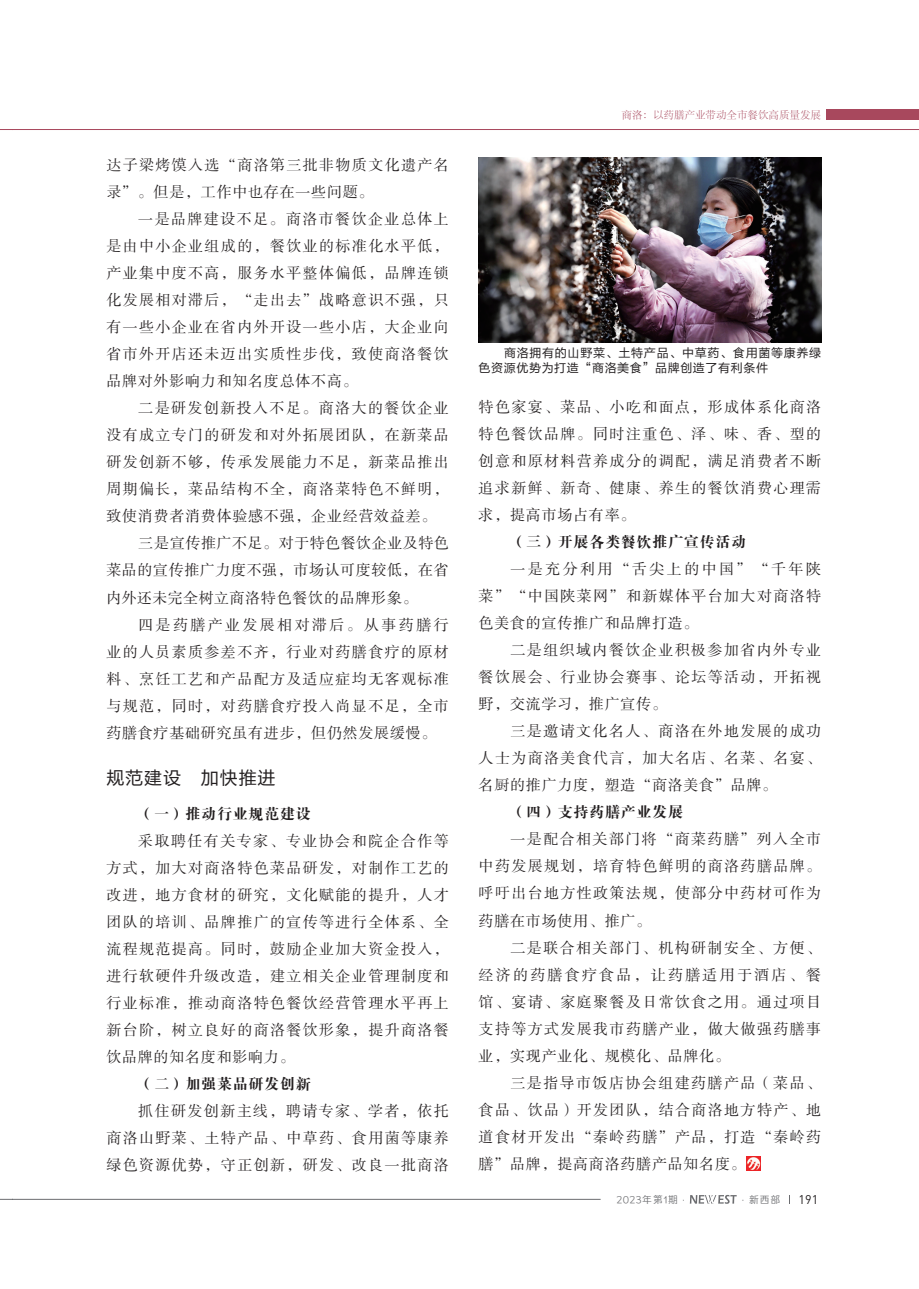
<style>
.page{position:relative;width:919px;height:1289px;background:#fff}
.page>*{position:absolute;margin:0;border:0;box-sizing:border-box;transform-origin:0 0}
.t1{font:18px "FZLTHK GBK1 0";letter-spacing:.05em;color:#231f20}
.t2{font:15px/27px "FZSSK GBK1 0";letter-spacing:.09em;color:#231f20;text-align:justify}
.t3{font:15px "FZSSK GBK1 0";letter-spacing:.05em;color:#231f20}
.t4{font:15px "FZDBSK GBK1 0";letter-spacing:.05em;color:#231f20}
.t5{font:15px "FZSSK GBK1 0";letter-spacing:.04em;color:#231f20}
.t6{font:15px "FZSSK GBK1 0";letter-spacing:.035em;color:#231f20}
.t7{font:15px "FZSSK GBK1 0";letter-spacing:.16em;color:#231f20}
.t8{font:12.45px "DIN";color:#231f20}
.t9{font:12px/15px "FZLTHK GBK1 0";letter-spacing:.055em;color:#231f20}
.t10{font:10.5px "ST Song";color:#a8485d}
.t11{font:9.75px "Loong Flash Sans GB Regular";letter-spacing:.1em;color:#6c6d70}
</style>
<div class="page">
<svg style="left:0;top:1198px;width:13px;height:1px"></svg>
<svg style="left:0;top:129px;width:13px;height:1px"></svg>
<hr style="left:13px;top:1198px;width:587px;height:1px;background:#6c6d70">
<svg style="left:689px;top:1195px;width:47px;height:8px"></svg>
<hr style="left:13px;top:129px;width:905px;height:1px;background:#a8485d">
<div style="left:826px;top:110px;width:92px;height:10px;background:#a8485d"></div>
<img style="left:746px;top:1156px;width:14px;height:14px">
<img style="left:478px;top:157px;width:343px;height:185px">
<p class="t2" style="left:106px;top:152px;width:344px">达子梁烤馍入选“商洛第三批非物质文化遗产名录”。但是，工作中也存在一些问题。</p>
<p class="t2" style="left:106px;top:206px;width:344px;text-indent:32px">一是品牌建设不足。商洛市餐饮企业总体上是由中小企业组成的，餐饮业的标准化水平低，产业集中度不高，服务水平整体偏低，品牌连锁化发展相对滞后，“走出去”战略意识不强，只有一些小企业在省内外开设一些小店，大企业向省市外开店还未迈出实质性步伐，致使商洛餐饮品牌对外影响力和知名度总体不高。</p>
<p class="t2" style="left:138px;top:395px;width:312px">二是研发创新投入不足。商洛大的餐饮企业</p>
<p class="t2" style="left:106px;top:422px;width:344px">没有成立专门的研发和对外拓展团队，在新菜品</p>
<p class="t2" style="left:106px;top:449px;width:344px">研发创新不够，传承发展能力不足，新菜品推出</p>
<p class="t2" style="left:106px;top:476px;width:344px">周期偏长，菜品结构不全，商洛菜特色不鲜明，</p>
<p class="t3" style="left:106px;top:508px;width:331px">致使消费者消费体验感不强，企业经营效益差。</p>
<p class="t6" style="left:138px;top:535px;width:312px">三是宣传推广不足。对于特色餐饮企业及特色</p>
<p class="t5" style="left:106px;top:562px;width:344px">菜品的宣传推广力度不强，市场认可度较低，在省</p>
<p class="t3" style="left:106px;top:589px;width:313px">内外还未完全树立商洛特色餐饮的品牌形象。</p>
<p class="t7" style="left:138px;top:616px;width:312px">四是药膳产业发展相对滞后。从事药膳行</p>
<p class="t2" style="left:106px;top:638px;width:344px">业的人员素质参差不齐，行业对药膳食疗的原材</p>
<p class="t2" style="left:106px;top:665px;width:344px">料、烹饪工艺和产品配方及适应症均无客观标准</p>
<p class="t2" style="left:106px;top:692px;width:344px">与规范，同时，对药膳食疗投入尚显不足，全市</p>
<p class="t3" style="left:106px;top:724px;width:331px">药膳食疗基础研究虽有进步，但仍然发展缓慢。</p>
<p class="t1" style="left:106px;top:768px;width:171px">规范建设　加快推进</p>
<p class="t4" style="left:138px;top:806px;width:174px">（一）推动行业规范建设</p>
<p class="t2" style="left:106px;top:828px;width:344px;text-indent:32px">采取聘任有关专家、专业协会和院企合作等方式，加大对商洛特色菜品研发，对制作工艺的改进，地方食材的研究，文化赋能的提升，人才团队的培训、品牌推广的宣传等进行全体系、全流程规范提高。同时，鼓励企业加大资金投入，进行软硬件升级改造，建立相关企业管理制度和行业标准，推动商洛特色餐饮经营管理水平再上新台阶，树立良好的商洛餐饮形象，提升商洛餐饮品牌的知名度和影响力。</p>
<p class="t4" style="left:138px;top:1076px;width:174px">（二）加强菜品研发创新</p>
<p class="t2" style="left:106px;top:1098px;width:344px;text-indent:32px">抓住研发创新主线，聘请专家、学者，依托商洛山野菜、土特产品、中草药、食用菌等康养绿色资源优势，守正创新，研发、改良一批商洛</p>
<p class="t10" style="left:621px;top:108px;width:201px">商洛：以药膳产业带动全市餐饮高质量发展</p>
<p class="t9" style="left:478px;top:346px;width:344px">　　商洛拥有的山野菜、土特产品、中草药、食用菌等康养绿色资源优势为打造“商洛美食”品牌创造了有利条件</p>
<p class="t2" style="left:478px;top:394px;width:344px">特色家宴、菜品、小吃和面点，形成体系化商洛特色餐饮品牌。同时注重色、泽、味、香、型的创意和原材料营养成分的调配，满足消费者不断追求新鲜、新奇、健康、养生的餐饮消费心理需求，提高市场占有率。</p>
<p class="t4" style="left:510px;top:534px;width:237px">（三）开展各类餐饮推广宣传活动</p>
<p class="t2" style="left:478px;top:556px;width:344px;text-indent:32px">一是充分利用“舌尖上的中国”“千年陕菜”“中国陕菜网”和新媒体平台加大对商洛特色美食的宣传推广和品牌打造。</p>
<p class="t2" style="left:478px;top:637px;width:344px;text-indent:32px">二是组织域内餐饮企业积极参加省内外专业餐饮展会、行业协会赛事、论坛等活动，开拓视野，交流学习，推广宣传。</p>
<p class="t2" style="left:478px;top:718px;width:344px;text-indent:32px">三是邀请文化名人、商洛在外地发展的成功人士为商洛美食代言，加大名店、名菜、名宴、名厨的推广力度，塑造“商洛美食”品牌。</p>
<p class="t4" style="left:510px;top:804px;width:174px">（四）支持药膳产业发展</p>
<p class="t2" style="left:478px;top:826px;width:344px;text-indent:32px">一是配合相关部门将“商菜药膳”列入全市中药发展规划，培育特色鲜明的商洛药膳品牌。呼吁出台地方性政策法规，使部分中药材可作为药膳在市场使用、推广。</p>
<p class="t2" style="left:478px;top:934px;width:344px;text-indent:32px">二是联合相关部门、机构研制安全、方便、经济的药膳食疗食品，让药膳适用于酒店、餐馆、宴请、家庭聚餐及日常饮食之用。通过项目支持等方式发展我市药膳产业，做大做强药膳事业，实现产业化、规模化、品牌化。</p>
<p class="t2" style="left:478px;top:1069px;width:344px;text-indent:32px">三是指导市饭店协会组建药膳产品（菜品、食品、饮品）开发团队，结合商洛地方特产、地道食材开发出“秦岭药膳”产品，打造“秦岭药膳”品牌，提高商洛药膳产品知名度。</p>
<p class="t11" style="left:617px;top:1194px;width:165px">2023年第1期·　　　　 ·新西部</p>
<p class="t8" style="left:798px;top:1191px;width:21px">191</p>
</div>
